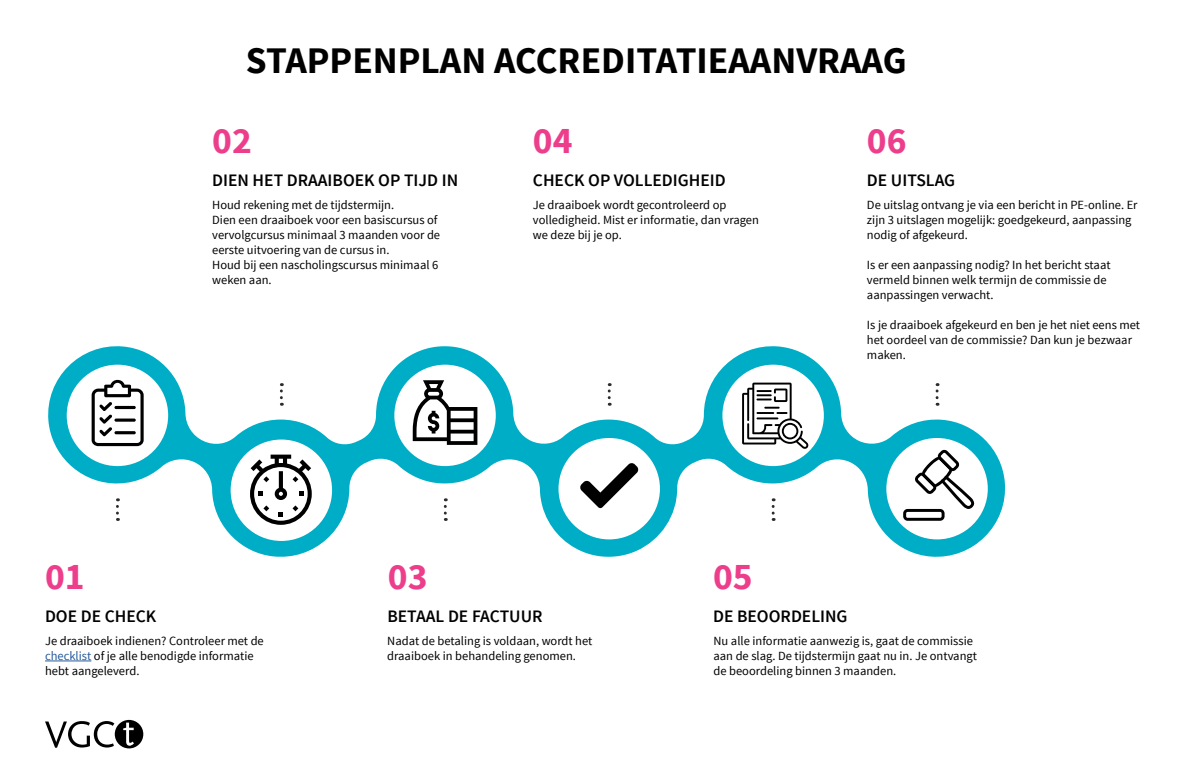
<style>
.page{position:relative;width:1188px;height:780px;background:#fff}
.page>*{position:absolute;margin:0;border:0;box-sizing:border-box;transform-origin:0 0}
.t1{font:700 37.5px "Source Sans Pro";color:#000}
.t2{font:700 37.5px "Source Sans Pro";color:#ed3e8c}
.t3{font:600 17.5px "Source Sans Pro";color:#000}
.t4{font:12.5px/15px "Source Sans Pro";color:#000}
.s1{color:#275b9b}
</style>
<div class="page">
<svg style="left:48px;top:346px;width:958px;height:211px"></svg>
<div style="left:67px;top:364px;width:101px;height:102px;background:#fff;border-radius:50%"></div>
<svg style="left:92px;top:380px;width:52px;height:66px"></svg>
<hr style="left:114px;top:431px;width:22px;height:3px;background:#000;border-radius:2px">
<svg style="left:280px;top:383px;width:3px;height:14px"></svg>
<svg style="left:607px;top:383px;width:3px;height:14px"></svg>
<svg style="left:935px;top:383px;width:3px;height:14px"></svg>
<svg style="left:116px;top:498px;width:3px;height:23px"></svg>
<svg style="left:443px;top:498px;width:3px;height:23px"></svg>
<svg style="left:771px;top:498px;width:3px;height:23px"></svg>
<div style="left:394px;top:364px;width:101px;height:102px;background:#fff;border-radius:50%"></div>
<svg style="left:412px;top:380px;width:65px;height:65px"></svg>
<div style="left:722px;top:364px;width:101px;height:102px;background:#fff;border-radius:50%"></div>
<div style="left:230px;top:439px;width:102px;height:102px;background:#fff;border-radius:50%"></div>
<svg style="left:250px;top:454px;width:62px;height:71px"></svg>
<div style="left:558px;top:438px;width:101px;height:101px;background:#fff;border-radius:50%"></div>
<svg style="left:580px;top:463px;width:58px;height:45px"></svg>
<div style="left:886px;top:438px;width:101px;height:101px;background:#fff;border-radius:50%"></div>
<svg style="left:902px;top:449px;width:71px;height:71px"></svg>
<svg style="left:742px;top:382px;width:66px;height:67px"></svg>
<hr style="left:45px;top:660px;width:46px;height:1px;background:#275b9b">
<svg style="left:45px;top:719px;width:98px;height:29px"></svg>
<h1 class="t1" style="left:246px;top:37px;width:662px">STAPPENPLAN ACCREDITATIEAANVRAAG</h1>
<h1 class="t2" style="left:212px;top:116px;width:41px">02</h1>
<h1 class="t2" style="left:532px;top:116px;width:41px">04</h1>
<h1 class="t2" style="left:866px;top:116px;width:41px">06</h1>
<h2 class="t3" style="left:212px;top:169px;width:247px">DIEN HET DRAAIBOEK OP TIJD IN</h2>
<h2 class="t3" style="left:532px;top:169px;width:194px">CHECK OP VOLLEDIGHEID</h2>
<h2 class="t3" style="left:866px;top:169px;width:90px">DE UITSLAG</h2>
<p class="t4" style="left:212px;top:197px;width:229px">Houd rekening met de tijdstermijn.<br>Dien een draaiboek voor een basiscursus of vervolgcursus minimaal 3 maanden voor de eerste uitvoering van de cursus in.<br>Houd bij een nascholingscursus minimaal 6 weken aan.</p>
<p class="t4" style="left:532px;top:197px;width:227px">Je draaiboek wordt gecontroleerd op volledigheid. Mist er informatie, dan vragen we deze bij je op.</p>
<p class="t4" style="left:866px;top:197px;width:272px">De uitslag ontvang je via een bericht in PE-online. Er zijn 3 uitslagen mogelijk: goedgekeurd, aanpassing nodig of afgekeurd.</p>
<p class="t4" style="left:866px;top:257px;width:245px">Is er een aanpassing nodig? In het bericht staat vermeld binnen welk termijn de commissie de aanpassingen verwacht.</p>
<p class="t4" style="left:866px;top:317px;width:274px">Is je draaiboek afgekeurd en ben je het niet eens met het oordeel van de commissie? Dan kun je bezwaar maken.</p>
<h1 class="t2" style="left:45px;top:552px;width:41px">01</h1>
<h1 class="t2" style="left:388px;top:552px;width:41px">03</h1>
<h1 class="t2" style="left:712px;top:552px;width:41px">05</h1>
<h2 class="t3" style="left:45px;top:605px;width:113px">DOE DE CHECK</h2>
<h2 class="t3" style="left:387px;top:605px;width:157px">BETAAL DE FACTUUR</h2>
<h2 class="t3" style="left:712px;top:605px;width:136px">DE BEOORDELING</h2>
<p class="t4" style="left:45px;top:633px;width:220px">Je draaiboek indienen? Controleer met de <span class="s1">checklist</span> of je alle benodigde informatie hebt aangeleverd.</p>
<p class="t4" style="left:387px;top:633px;width:206px">Nadat de betaling is voldaan, wordt het draaiboek in behandeling genomen.</p>
<p class="t4" style="left:713px;top:633px;width:265px">Nu alle informatie aanwezig is, gaat de commissie aan de slag. De tijdstermijn gaat nu in. Je ontvangt de beoordeling binnen 3 maanden.</p>
</div>
